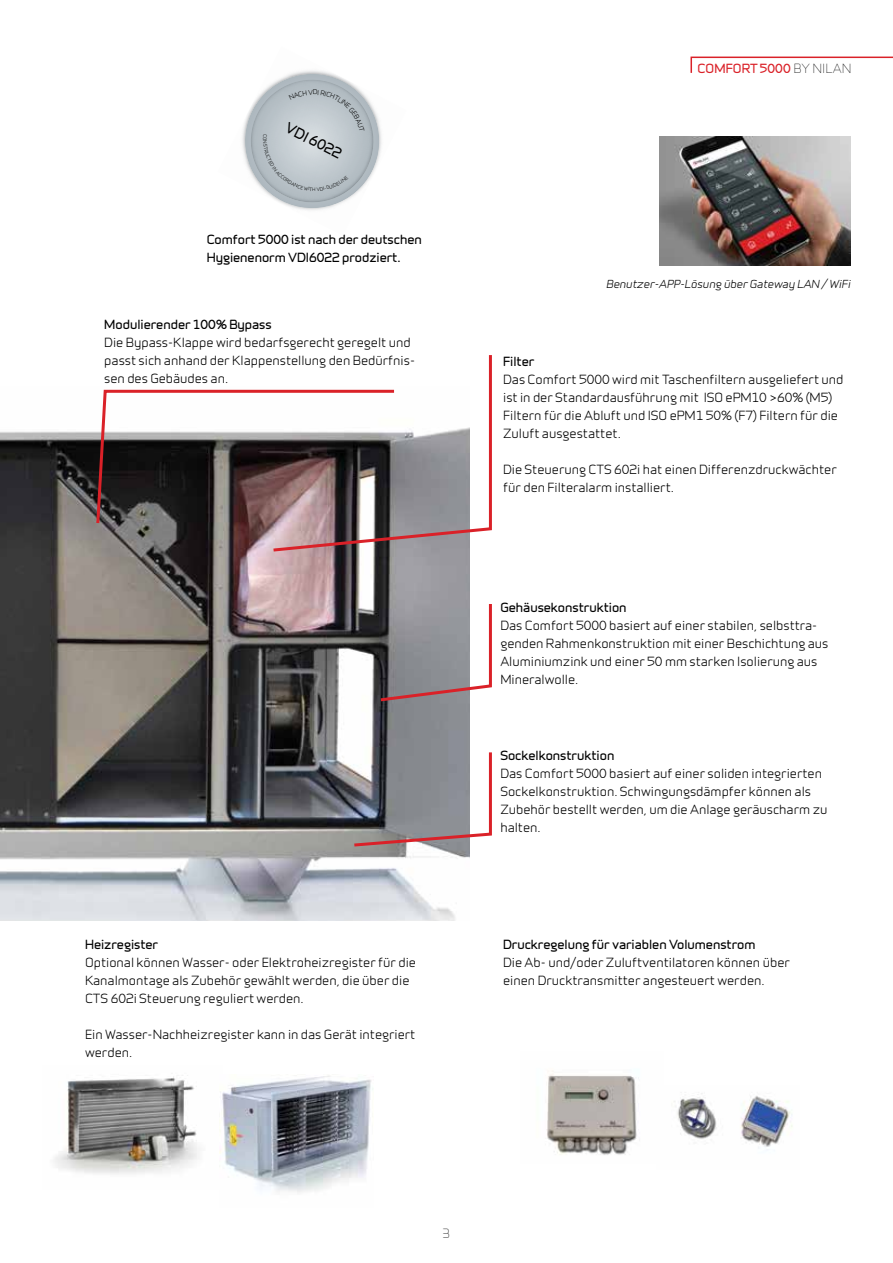
<style>
.page{position:relative;width:893px;height:1263px;background:#fff}
.page>*{position:absolute;margin:0;border:0;box-sizing:border-box;transform-origin:0 0}
.t1{font:700 13.5px "Infinity";color:#000}
.t2{font:500 12px/18px "Infinity";color:#000}
.t3{font:700 12px/18px "Infinity";color:#000}
.t4{font:700 12px "Infinity";letter-spacing:.01em;color:#da2128}
.t5{font:300 12px "Infinity";color:#000}
.t6{font:italic 500 10.5px "Infinity";color:#000}
.s1{font-weight:300;color:#000}
</style>
<div class="page">
<img style="left:0;top:431px;width:470px;height:490px">
<img style="left:54px;top:1075px;width:166px;height:99px">
<svg style="left:690px;top:56px;width:203px;height:17px"></svg>
<svg style="left:95px;top:355px;width:397px;height:198px"></svg>
<svg style="left:351px;top:749px;width:141px;height:99px"></svg>
<svg style="left:377px;top:601px;width:115px;height:102px"></svg>
<img style="left:546px;top:1070px;width:93px;height:85px">
<img style="left:674px;top:1093px;width:119px;height:57px">
<img style="left:220px;top:1075px;width:153px;height:118px">
<img style="left:659px;top:136px;width:191px;height:129px">
<svg style="left:242px;top:70px;width:140px;height:140px"></svg>
<p class="t1" style="left:291px;top:118px;width:62px;rotate:27deg">VDI 6022</p>
<p class="t3" style="left:207px;top:229px;width:217px">Comfort 5000 ist nach der deutschen<br>Hygienenorm VDI6022 prodziert.</p>
<p class="t3" style="left:104px;top:314px;width:169px">Modulierender 100% Bypass</p>
<p class="t2" style="left:104px;top:332px;width:312px">Die Bypass-Klappe wird bedarfsgerecht geregelt und passt sich anhand der Klappenstellung den Bedürfnis&shy;sen des Gebäudes an.</p>
<p class="t3" style="left:85px;top:934px;width:75px">Heizregister</p>
<p class="t2" style="left:85px;top:952px;width:332px">Optional können Wasser- oder Elektroheizregister für die<br>Kanalmontage als Zubehör gewählt werden, die über die<br>CTS 602i Steuerung reguliert werden.</p>
<p class="t2" style="left:85px;top:1024px;width:332px">Ein Wasser-Nachheizregister kann in das Gerät integriert werden.</p>
<p class="t4" style="left:698px;top:59px;width:156px">COMFORT 5000 <span class="s1">BY NILAN</span></p>
<p class="t6" style="left:606px;top:276px;width:246px">Benutzer-APP-Lösung über Gateway LAN / WiFi</p>
<p class="t3" style="left:503px;top:352px;width:33px">Filter</p>
<p class="t2" style="left:503px;top:370px;width:342px">Das Comfort 5000 wird mit Taschenfiltern ausgeliefert und ist in der Standardausführung mit ISO ePM10 &gt;60% (M5)<br>Filtern für die Abluft und ISO ePM1 50% (F7) Filtern für die Zuluft ausgestattet.</p>
<p class="t2" style="left:503px;top:460px;width:335px">Die Steuerung CTS 602i hat einen Differenzdruckwächter für den Filteralarm installiert.</p>
<p class="t3" style="left:500px;top:598px;width:128px">Gehäusekonstruktion</p>
<p class="t2" style="left:500px;top:616px;width:330px">Das Comfort 5000 basiert auf einer stabilen, selbsttra&shy;genden Rahmenkonstruktion mit einer Beschichtung aus Aluminiumzink und einer 50 mm starken Isolierung aus Mineralwolle.</p>
<p class="t3" style="left:500px;top:746px;width:115px">Sockelkonstruktion</p>
<p class="t2" style="left:500px;top:764px;width:329px">Das Comfort 5000 basiert auf einer soliden integrierten Sockelkonstruktion. Schwingungsdämpfer können als Zubehör bestellt werden, um die Anlage geräuscharm zu halten.</p>
<p class="t3" style="left:503px;top:934px;width:254px">Druckregelung für variablen Volumenstrom</p>
<p class="t2" style="left:503px;top:952px;width:288px">Die Ab- und/oder Zuluftventilatoren können über einen Drucktransmitter angesteuert werden.</p>
<p class="t5" style="left:443px;top:1224px;width:9px">3</p>
</div>
